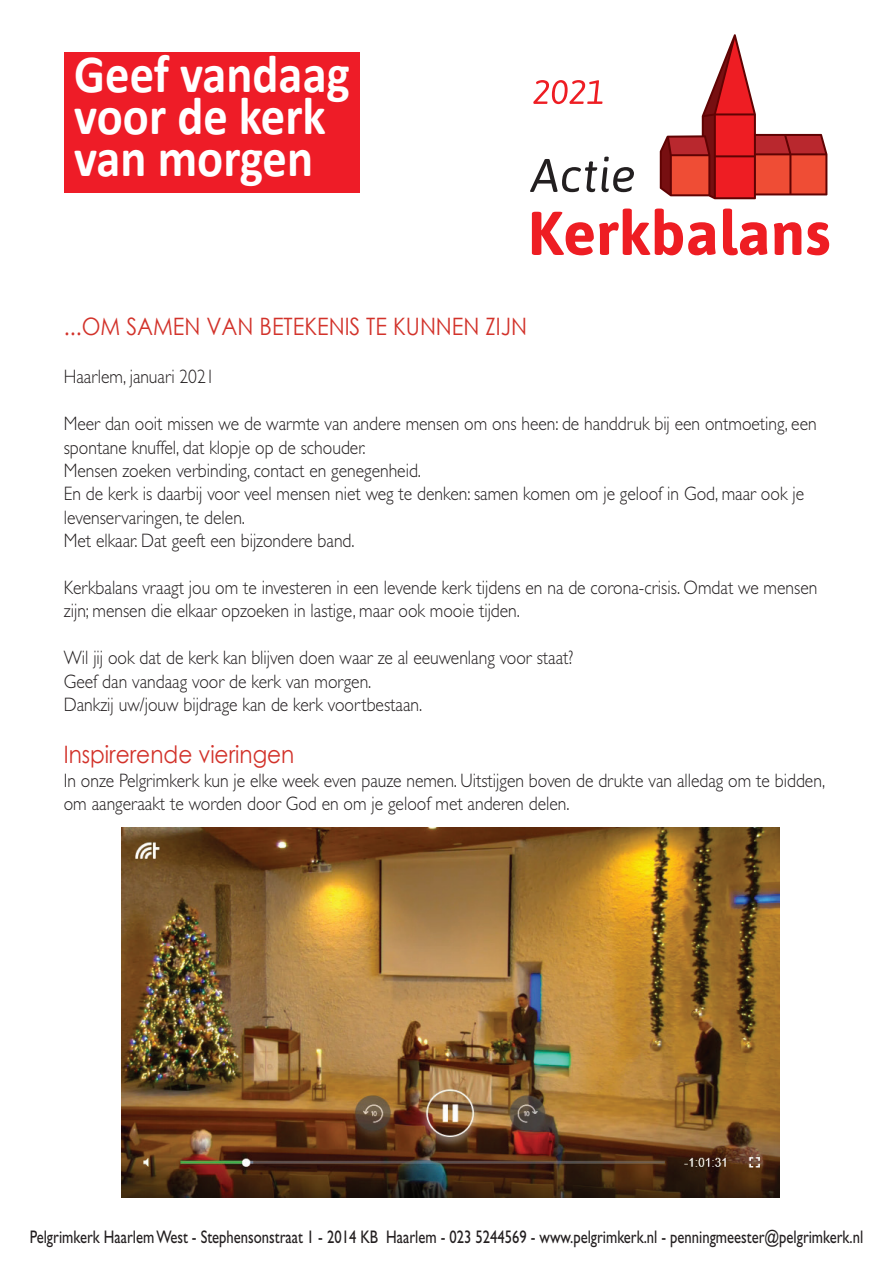
<style>
.page{position:relative;width:893px;height:1263px;background:#fff}
.page>*{position:absolute;margin:0;border:0;box-sizing:border-box;transform-origin:0 0}
.t1{font:700 54px/42px "Calibri";color:#fff;scale:.9 1}
.t2{font:24px "Century Gothic";color:#d2322a;scale:.9 1}
.t3{font:300 19.5px/23.4px "Gill Sans Std";color:#231f20;scale:.9 1}
.t4{font:18.3px "Gill Sans Std";color:#231f20;scale:.8 1}
</style>
<div class="page">
<img style="left:121px;top:827px;width:659px;height:371px">
<div style="left:64px;top:52px;width:295px;height:140px;background:#ee1c27"></div>
<svg style="left:530px;top:157px;width:104px;height:35px"></svg>
<svg style="left:532px;top:209px;width:184px;height:46px"></svg>
<svg style="left:723px;top:209px;width:44px;height:46px"></svg>
<svg style="left:774px;top:222px;width:27px;height:33px"></svg>
<svg style="left:807px;top:222px;width:22px;height:33px"></svg>
<svg style="left:660px;top:34px;width:167px;height:165px"></svg>
<svg style="left:533px;top:80px;width:69px;height:24px"></svg>
<h1 class="t1" style="left:74px;top:53px;width:307px">Geef vandaag voor de kerk van morgen</h1>
<p class="t2" style="left:64px;top:309px;width:516px">...OM SAMEN VAN BETEKENIS TE KUNNEN ZIJN</p>
<p class="t3" style="left:64px;top:365px;width:169px">Haarlem, januari 2021</p>
<p class="t3" style="left:64px;top:412px;width:838px">Meer dan ooit missen we de warmte van andere mensen om ons heen: de handdruk bij een ontmoeting, een spontane knuffel, dat klopje op de schouder.<br>Mensen zoeken verbinding, contact en genegenheid.<br>En de kerk is daarbij voor veel mensen niet weg te denken: samen komen om je geloof in God, maar ook je levenservaringen, te delen.<br>Met elkaar. Dat geeft een bijzondere band.</p>
<p class="t3" style="left:64px;top:576px;width:839px">Kerkbalans vraagt jou om te investeren in een levende kerk tijdens en na de corona-crisis. Omdat we mensen zijn; mensen die elkaar opzoeken in lastige, maar ook mooie tijden.</p>
<p class="t3" style="left:64px;top:646px;width:568px">Wil jij ook dat de kerk kan blijven doen waar ze al eeuwenlang voor staat?<br>Geef dan vandaag voor de kerk van morgen.<br>Dankzij uw/jouw bijdrage kan de kerk voortbestaan.</p>
<p class="t2" style="left:64px;top:738px;width:258px">Inspirerende vieringen</p>
<p class="t3" style="left:64px;top:769px;width:847px">In onze Pelgrimkerk kun je elke week even pauze nemen. Uitstijgen boven de drukte van alledag om te bidden, om aangeraakt te worden door God en om je geloof met anderen delen.</p>
<p class="t4" style="left:30px;top:1226px;width:1043px">Pelgrimkerk Haarlem West - Stephensonstraat 1 - 2014 KB Haarlem - 023 5244569 - www.pelgrimkerk.nl - penningmeester@pelgrimkerk.nl</p>
</div>
